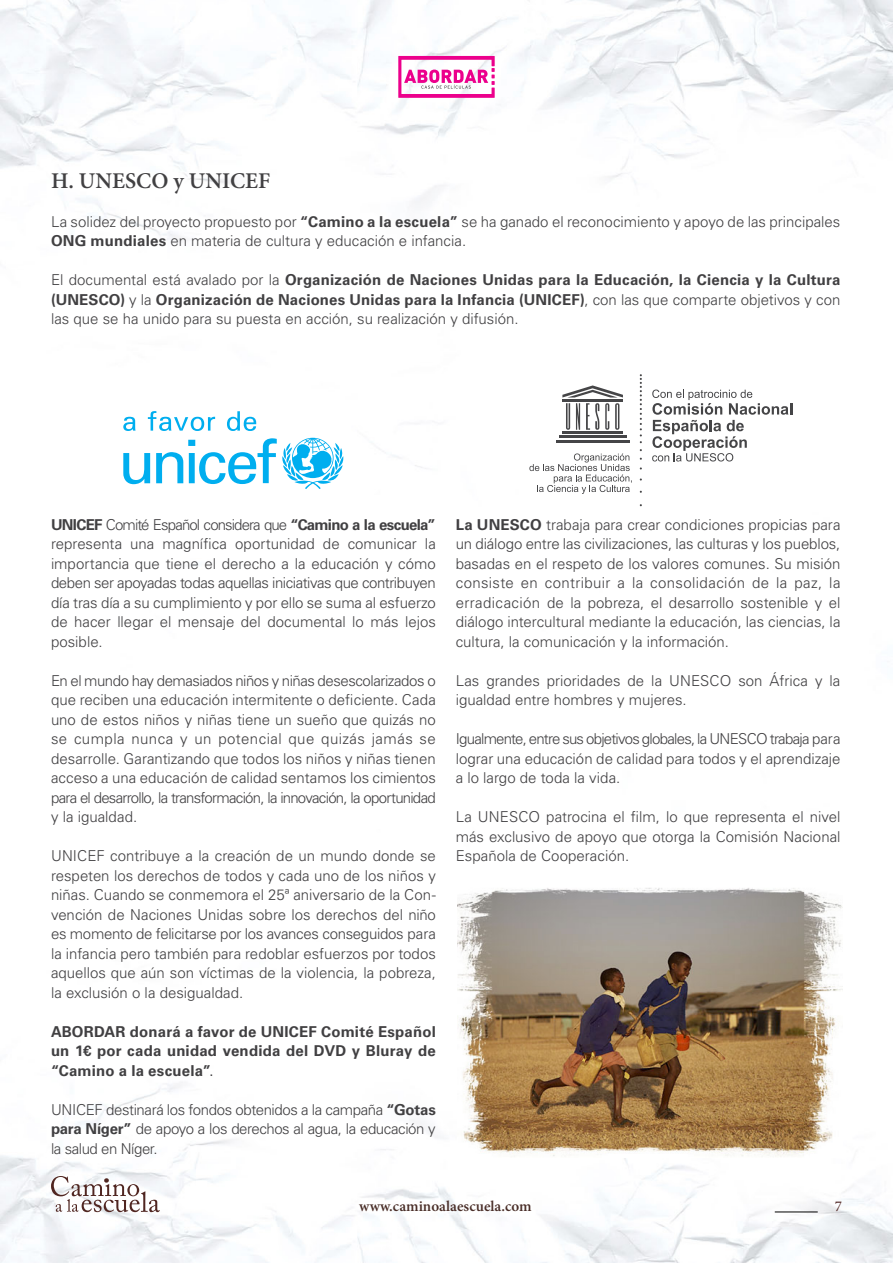
<style>
.page{position:relative;width:893px;height:1263px;background:#fff}
.page>*{position:absolute;margin:0;border:0;box-sizing:border-box;transform-origin:0 0}
.t1{font:600 22.5px "Minion Pro";color:#414042}
.t2{font:300 15px/19.5px "Univers LT Std";color:#414042;text-align:justify}
.t3{font:700 15px/19.5px "Univers LT Std";letter-spacing:.015em;color:#414042;text-align:justify}
.t4{font:600 15px "Minion Pro";letter-spacing:.005em;color:#492d27}
.t5{font:15px "Minion Pro";color:#502521}
.s1{font-weight:700}
.s2{font-weight:400;font-stretch:condensed}
</style>
<div class="page">
<img style="left:0;top:0;width:893px;height:1263px">
<svg style="left:398px;top:56px;width:97px;height:42px"></svg>
<hr style="left:775px;top:1212px;width:43px;height:1px;background:#000">
<svg style="left:51px;top:1176px;width:109px;height:36px"></svg>
<svg style="left:123px;top:453px;width:27px;height:31px"></svg>
<svg style="left:156px;top:438px;width:187px;height:51px"></svg>
<svg style="left:123px;top:417px;width:13px;height:14px"></svg>
<svg style="left:148px;top:411px;width:67px;height:20px"></svg>
<svg style="left:227px;top:411px;width:29px;height:20px"></svg>
<svg style="left:640px;top:374px;width:2px;height:69px"></svg>
<hr style="left:562px;top:431px;width:61px;height:3px;background:#454547">
<hr style="left:559px;top:435px;width:67px;height:3px;background:#454547">
<hr style="left:556px;top:440px;width:74px;height:2px;background:#454547">
<hr style="left:562px;top:399px;width:61px;height:3px;background:#454547">
<svg style="left:562px;top:385px;width:61px;height:12px"></svg>
<svg style="left:566px;top:403px;width:4px;height:27px"></svg>
<svg style="left:576px;top:403px;width:4px;height:27px"></svg>
<svg style="left:605px;top:403px;width:4px;height:27px"></svg>
<svg style="left:615px;top:403px;width:5px;height:27px"></svg>
<svg style="left:617px;top:405px;width:1px;height:23px"></svg>
<svg style="left:586px;top:403px;width:13px;height:27px"></svg>
<svg style="left:652px;top:389px;width:140px;height:72px"></svg>
<svg style="left:529px;top:453px;width:103px;height:41px"></svg>
<img style="left:457px;top:882px;width:385px;height:276px">
<h1 class="t1" style="left:51px;top:165px;width:221px">H. UNESCO y UNICEF</h1>
<p class="t2" style="left:51px;top:212px;width:791px">La solidez del proyecto propuesto por <span class="s1">“Camino a la escuela”</span> se ha ganado el reconocimiento y apoyo de las principales<br><span class="s1">ONG mundiales</span> en materia de cultura y educación e infancia.</p>
<p class="t2" style="left:51px;top:270px;width:791px">El documental está avalado por la <span class="s1">Organización de Naciones Unidas para la Educación, la Ciencia y la Cultura (UNESCO)</span> y la <span class="s1">Organización de Naciones Unidas para la Infancia (UNICEF)</span>, con las que comparte objetivos y con las que se ha unido para su puesta en acción, su realización y difusión.</p>
<p class="t2" style="left:51px;top:515px;width:386px"><span class="s1">UNICEF</span> Comité Español considera que <span class="s1">“Camino a la escuela” </span>representa una magnífica oportunidad de comunicar la importancia que tiene el derecho a la educación y cómo deben ser apoyadas todas aquellas iniciativas que contribuyen día tras día a su cumplimiento y por ello se suma al esfuerzo de hacer llegar el mensaje del documental lo más lejos posible.</p>
<p class="t2" style="left:51px;top:671px;width:386px">En el mundo hay demasiados niños y niñas desescolarizados o que reciben una educación intermitente o deficiente. Cada uno de estos niños y niñas tiene un sueño que quizás no se cumpla nunca y un potencial que quizás jamás se desarrolle. Garantizando que todos los niños y niñas tienen acceso a una educación de calidad sentamos los cimientos para el desarrollo, la transformación, la innovación, la oportunidad y la igualdad.</p>
<p class="t2" style="left:51px;top:846px;width:386px">UNICEF contribuye a la creación de un mundo donde se respeten los derechos de todos y cada uno de los niños y niñas. Cuando se conmemora el 25ª aniversario de la Con&shy;vención de Naciones Unidas sobre los derechos del niño es momento de felicitarse por los avances conseguidos para la infancia pero también para redoblar esfuerzos por todos aquellos que aún son víctimas de la violencia, la pobreza, la exclusión o la desigualdad.</p>
<p class="t3" style="left:51px;top:1022px;width:386px">ABORDAR donará a favor de UNICEF Comité Español un 1€ por cada unidad vendida del DVD y Bluray de “Camino a la escuela”<span class="s2">.</span></p>
<p class="t2" style="left:51px;top:1100px;width:386px">UNICEF destinará los fondos obtenidos a la campaña <span class="s1">“Gotas para Níger”</span> de apoyo a los derechos al agua, la educación y la salud en Níger.</p>
<p class="t2" style="left:456px;top:515px;width:386px"><span class="s1">La UNESCO</span> trabaja para crear condiciones propicias para un diálogo entre las civilizaciones, las culturas y los pueblos, basadas en el respeto de los valores comunes. Su misión consiste en contribuir a la consolidación de la paz, la erradicación de la pobreza, el desarrollo sostenible y el diálogo intercultural mediante la educación, las ciencias, la cultura, la comunicación y la información.</p>
<p class="t2" style="left:456px;top:671px;width:386px">Las grandes prioridades de la UNESCO son África y la igualdad entre hombres y mujeres.</p>
<p class="t2" style="left:456px;top:729px;width:386px">Igualmente, entre sus objetivos globales, la UNESCO trabaja para lograr una educación de calidad para todos y el aprendizaje a lo largo de toda la vida.</p>
<p class="t2" style="left:456px;top:807px;width:386px">La UNESCO patrocina el film, lo que representa el nivel más exclusivo de apoyo que otorga la Comisión Nacional Española de Cooperación.</p>
<p class="t4" style="left:359px;top:1196px;width:174px">www.caminoalaescuela.com</p>
<p class="t5" style="left:835px;top:1196px;width:9px">7</p>
</div>
